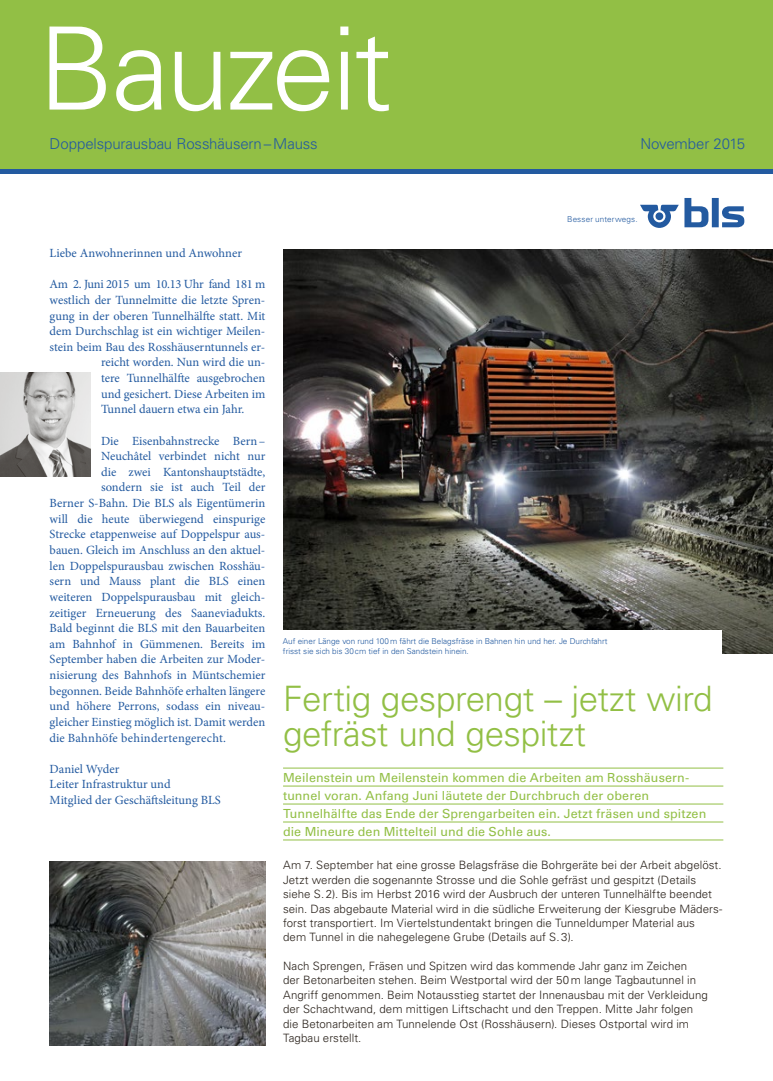
<style>
.page{position:relative;width:773px;height:1081px;background:#fff}
.page>*{position:absolute;margin:0;border:0;box-sizing:border-box;transform-origin:0 0}
.t1{font:300 115px "Univers LT Std";letter-spacing:-.035em;color:#fff}
.t2{font:300 35px/35px "Univers LT Std";letter-spacing:-.015em;color:#92bf45}
.t3{font:300 15px "Univers LT Std";letter-spacing:-.01em;color:#235aa0}
.t4{font:12.5px/15.6px "Minion Pro";color:#235aa0}
.t5{font:12.5px/18px "Univers LT Std";letter-spacing:.01em;color:#92bf45}
.t6{font:12.5px "Minion Pro";letter-spacing:-.02em;color:#235aa0}
.t7{font:12.5px "Minion Pro";letter-spacing:.02em;color:#235aa0}
.t8{font:300 11.5px/14.4px "Univers LT Std";letter-spacing:.005em;color:#29211a}
.t9{font:300 8.12px/9.8px "Univers LT Std";color:#235aa0}
</style>
<div class="page">
<svg style="left:640px;top:198px;width:104px;height:30px"></svg>
<div style="left:0;top:0;width:772px;height:171px;background:#92bf45"></div>
<div style="left:0;top:169px;width:772px;height:5px;background:#235aa0"></div>
<img style="left:283px;top:249px;width:489px;height:405px">
<hr style="left:283px;top:768px;width:440px;height:1px;background:#92bf45">
<hr style="left:283px;top:786px;width:440px;height:1px;background:#92bf45">
<hr style="left:283px;top:804px;width:440px;height:1px;background:#92bf45">
<hr style="left:283px;top:821px;width:440px;height:1px;background:#92bf45">
<hr style="left:283px;top:839px;width:440px;height:1px;background:#92bf45">
<div style="left:279px;top:630px;width:442px;height:24px;background:#fff"></div>
<img style="left:0;top:372px;width:90px;height:104px">
<img style="left:50px;top:861px;width:215px;height:184px">
<h1 class="t1" style="left:38px;top:-1px;width:355px">Bauzeit</h1>
<p class="t3" style="left:50px;top:134px;width:269px">Doppelspurausbau Rosshäusern–Mauss</p>
<p class="t3" style="left:640px;top:134px;width:106px">November 2015</p>
<p class="t4" style="left:50px;top:245px;width:194px">Liebe Anwohnerinnen und Anwohner</p>
<p class="t6" style="left:50px;top:276px;width:217px">Am 2. Juni 2015 um 10.13 Uhr fand 181 m</p>
<p class="t4" style="left:50px;top:292px;width:217px">westlich der Tunnelmitte die letzte Spren-</p>
<p class="t4" style="left:50px;top:308px;width:217px">gung in der oberen Tunnelhälfte statt. Mit</p>
<p class="t4" style="left:50px;top:323px;width:217px">dem Durchschlag ist ein wichtiger Meilen-</p>
<p class="t4" style="left:50px;top:339px;width:217px">stein beim Bau des Rosshäuserntunnels er-</p>
<p class="t4" style="left:101px;top:355px;width:166px">reicht worden. Nun wird die un-</p>
<p class="t4" style="left:101px;top:370px;width:166px">tere Tunnelhälfte ausgebrochen</p>
<p class="t4" style="left:101px;top:386px;width:166px">und gesichert. Diese Arbeiten im</p>
<p class="t4" style="left:101px;top:401px;width:145px">Tunnel dauern etwa ein Jahr.</p>
<p class="t4" style="left:101px;top:433px;width:166px">Die Eisenbahnstrecke Bern–</p>
<p class="t4" style="left:101px;top:448px;width:166px">Neuchâtel verbindet nicht nur</p>
<p class="t4" style="left:101px;top:464px;width:166px">die zwei Kantonshauptstädte,</p>
<p class="t4" style="left:101px;top:480px;width:166px">sondern sie ist auch Teil der</p>
<p class="t4" style="left:50px;top:495px;width:217px">Berner S-Bahn. Die BLS als Eigentümerin</p>
<p class="t4" style="left:50px;top:511px;width:217px">will die heute überwiegend einspurige</p>
<p class="t4" style="left:50px;top:526px;width:217px">Strecke etappenweise auf Doppelspur aus-</p>
<p class="t4" style="left:50px;top:542px;width:217px">bauen. Gleich im Anschluss an den aktuel-</p>
<p class="t4" style="left:50px;top:558px;width:217px">len Doppelspurausbau zwischen Rosshäu-</p>
<p class="t4" style="left:50px;top:573px;width:217px">sern und Mauss plant die BLS einen</p>
<p class="t4" style="left:50px;top:589px;width:217px">weiteren Doppelspurausbau mit gleich-</p>
<p class="t4" style="left:50px;top:605px;width:217px">zeitiger Erneuerung des Saaneviadukts.</p>
<p class="t4" style="left:50px;top:620px;width:217px">Bald beginnt die BLS mit den Bauarbeiten</p>
<p class="t4" style="left:50px;top:636px;width:217px">am Bahnhof in Gümmenen. Bereits im</p>
<p class="t4" style="left:50px;top:651px;width:217px">September haben die Arbeiten zur Moder-</p>
<p class="t4" style="left:50px;top:667px;width:217px">nisierung des Bahnhofs in Müntschemier</p>
<p class="t4" style="left:50px;top:683px;width:217px">begonnen. Beide Bahnhöfe erhalten längere</p>
<p class="t4" style="left:50px;top:698px;width:217px">und höhere Perrons, sodass ein niveau-</p>
<p class="t4" style="left:50px;top:714px;width:217px">gleicher Einstieg möglich ist. Damit werden</p>
<p class="t7" style="left:50px;top:729px;width:178px">die Bahnhöfe behindertengerecht.</p>
<p class="t4" style="left:50px;top:761px;width:172px">Daniel Wyder<br>Leiter Infrastruktur und<br>Mitglied der Geschäftsleitung BLS</p>
<p class="t9" style="left:567px;top:215px;width:72px">Besser unterwegs.</p>
<p class="t9" style="left:283px;top:636px;width:326px">Auf einer Länge von rund 100m fährt die Belagsfräse in Bahnen hin und her. Je Durchfahrt frisst sie sich bis 30cm tief in den Sandstein hinein.</p>
<h2 class="t2" style="left:283px;top:681px;width:431px">Fertig gesprengt – jetzt wird gefräst und gespitzt</h2>
<p class="t5" style="left:283px;top:769px;width:424px">Meilenstein um Meilenstein kommen die Arbeiten am Rosshäusern&shy;tunnel voran. Anfang Juni läutete der Durchbruch der oberen Tunnelhälfte das Ende der Sprengarbeiten ein. Jetzt fräsen und spitzen die Mineure den Mittelteil und die Sohle aus.</p>
<p class="t8" style="left:283px;top:858px;width:441px">Am 7. September hat eine grosse Belagsfräse die Bohrgeräte bei der Arbeit abgelöst.<br>Jetzt werden die sogenannte Strosse und die Sohle gefräst und gespitzt (Details siehe S.2). Bis im Herbst 2016 wird der Ausbruch der unteren Tunnelhälfte beendet sein. Das abgebaute Material wird in die südliche Erweiterung der Kiesgrube Mäders&shy;forst transportiert. Im Viertelstundentakt bringen die Tunneldumper Material aus<br>dem Tunnel in die nahegelegene Grube (Details auf S.3).</p>
<p class="t8" style="left:283px;top:959px;width:426px">Nach Sprengen, Fräsen und Spitzen wird das kommende Jahr ganz im Zeichen<br>der Betonarbeiten stehen. Beim Westportal wird der 50m lange Tagbautunnel in Angriff genommen. Beim Notausstieg startet der Innenausbau mit der Verkleidung der Schachtwand, dem mittigen Liftschacht und den Treppen. Mitte Jahr folgen die Betonarbeiten am Tunnelende Ost (Rosshäusern). Dieses Ostportal wird im Tagbau erstellt.</p>
</div>
